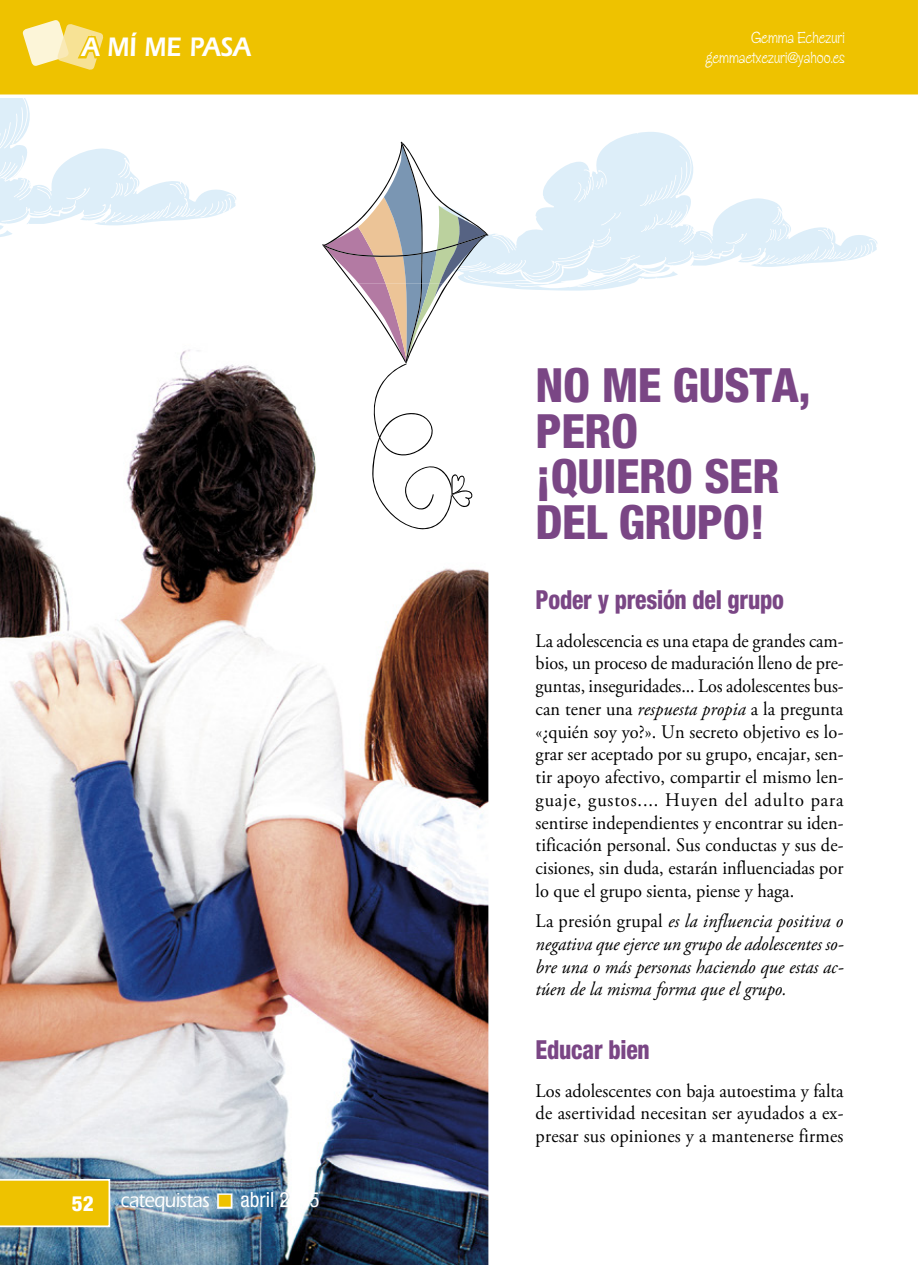
<style>
.page{position:relative;width:918px;height:1265px;background:#fff}
.page>*{position:absolute;margin:0;border:0;box-sizing:border-box;transform-origin:0 0}
.t1{font:800 condensed 47.25px/45.5px "Helvetica Neue LT Std";letter-spacing:-.01em;color:#7a4685}
.t2{font:600 27.65px "ITC Eras Std";color:#fff;scale:.9 1}
.t3{font:800 condensed 26.25px "Helvetica Neue LT Std";letter-spacing:-.01em;color:#7a4685;scale:.9 1}
.t4{font:500 21px "ITC Eras Std";letter-spacing:-.02em;color:#fff;scale:.9 1}
.t5{font:condensed 21px "Helvetica Neue LT Std";color:#fff}
.t6{font:800 condensed 21px "Helvetica Neue LT Std";color:#fff}
.t7{font:19.25px/22.8px "Adobe Garamond Pro";letter-spacing:.005em;color:#000;text-align:justify;scale:.94 1}
.t8{font:italic 19.25px/22.8px "Adobe Garamond Pro";color:#000;text-align:justify;scale:.95 1}
.t9{font:19.25px/22.8px "Adobe Garamond Pro";letter-spacing:.005em;color:#000;text-align:justify;scale:.95 1}
.t10{font:16.62px/19.2px "Zipty Do Std";color:#fff;text-align:right;scale:.9 1}
.s1{font-style:italic}
.s2{font-style:normal}
</style>
<div class="page">
<img style="left:0;top:349px;width:488px;height:916px">
<svg style="left:401px;top:132px;width:477px;height:159px"></svg>
<svg style="left:322px;top:142px;width:167px;height:388px"></svg>
<div style="left:257px;top:0;width:661px;height:95px;background:#eec200"></div>
<svg style="left:0;top:0;width:257px;height:237px"></svg>
<svg style="left:0;top:1179px;width:110px;height:48px;background:#efc614"></svg>
<div style="left:217px;top:1193px;width:15px;height:16px;border:4px solid #fff"></div>
<svg style="left:219px;top:1195px;width:12px;height:12px"></svg>
<h2 class="t2" style="left:82px;top:31px;width:189px">A MÍ ME PASA</h2>
<p class="t10" style="left:706px;top:28px;width:156px">Gemma Echezuri gemmaetxezuri@yahoo.es</p>
<h1 class="t1" style="left:536px;top:362px;width:276px">NO ME GUSTA,<br>PERO<br>¡QUIERO SER<br>DEL GRUPO!</h1>
<p class="t6" style="left:72px;top:1190px;width:23px">52</p>
<p class="t4" style="left:121px;top:1189px;width:100px">catequistas</p>
<p class="t5" style="left:240px;top:1188px;width:81px">abril 2015</p>
<h3 class="t3" style="left:536px;top:583px;width:277px">Poder y presión del grupo</h3>
<p class="t7" style="left:536px;top:630px;width:329px">La adolescencia es una etapa de grandes cam&shy;bios, un proceso de maduración lleno de pre&shy;guntas, inseguridades... Los adolescentes bus&shy;can tener una <span class="s1">respuesta propia</span> a la pregunta «¿quién soy yo?». Un secreto objetivo es lo&shy;grar ser aceptado por su grupo, encajar, sen&shy;tir apoyo afectivo, compartir el mismo len&shy;guaje, gustos.... Huyen del adulto para sentirse independientes y encontrar su iden&shy;tificación personal. Sus conductas y sus de&shy;cisiones, sin duda, estarán influenciadas por lo que el grupo sienta, piense y haga.</p>
<p class="t8" style="left:536px;top:910px;width:326px"><span class="s2">La presión grupal</span> es la influencia positiva o negativa que ejerce un grupo de adolescentes so&shy;bre una o más personas haciendo que estas ac&shy;túen de la misma forma que el grupo.</p>
<h3 class="t3" style="left:536px;top:1033px;width:128px">Educar bien</h3>
<p class="t9" style="left:536px;top:1080px;width:326px">Los adolescentes con baja autoestima y falta de asertividad necesitan ser ayudados a ex&shy;presar sus opiniones y a mantenerse firmes</p>
</div>
